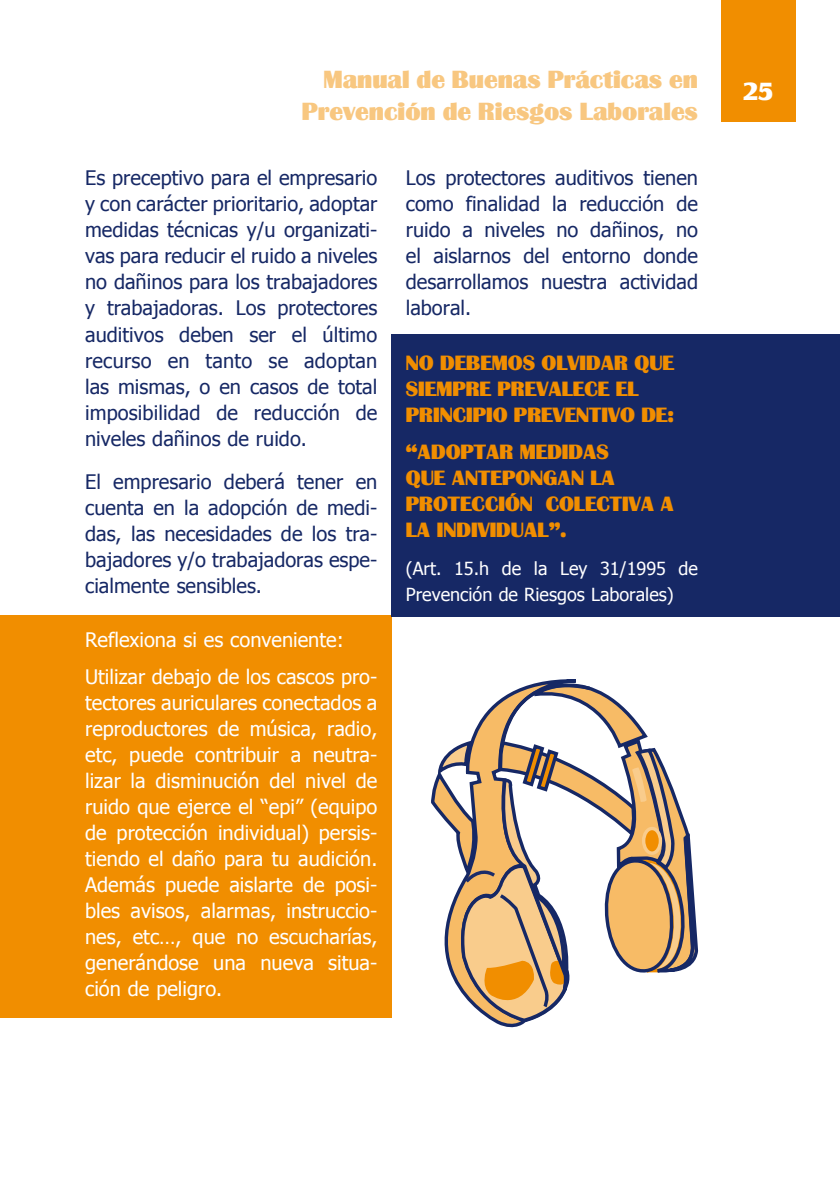
<style>
.page{position:relative;width:840px;height:1191px;background:#fff}
.page>*{position:absolute;margin:0;border:0;box-sizing:border-box;transform-origin:0 0}
.t1{font:24px/32px "Bastion";color:#f8c780;text-align:right}
.t2{font:700 24px "Silva";color:#fff}
.t3{font:20px/26px "Tahoma";color:#162865;text-align:justify}
.t4{font:20px/26px "Tahoma";color:#fff}
.t5{font:20px/26px "Bastion";color:#f18e00}
.t6{font:18px/26px "Tahoma";color:#fff}
</style>
<div class="page">
<div style="left:720px;top:0;width:75px;height:121px;background:#f18e00"></div>
<div style="left:0;top:616px;width:391px;height:402px;background:#f18e00"></div>
<div style="left:391px;top:334px;width:448px;height:283px;background:#162865"></div>
<svg style="left:431px;top:679px;width:268px;height:345px"></svg>
<p class="t1" style="left:302px;top:63px;width:397px">Manual de Buenas Prácticas en<br>Prevención de Riesgos Laborales</p>
<p class="t2" style="left:742px;top:76px;width:31px">25</p>
<p class="t3" style="left:85px;top:164px;width:293px">Es preceptivo para el empresario y con carácter prioritario, adoptar medidas técnicas y/u organizati&shy;vas para reducir el ruido a niveles no dañinos para los trabajadores y trabajadoras. Los protectores auditivos deben ser el último recurso en tanto se adoptan las mismas, o en casos de total imposibilidad de reducción de niveles dañinos de ruido.</p>
<p class="t3" style="left:85px;top:467px;width:293px">El empresario deberá tener en cuenta en la adopción de medi&shy;das, las necesidades de los tra&shy;bajadores y/o trabajadoras espe&shy;cialmente sensibles.</p>
<p class="t4" style="left:85px;top:620px;width:293px;line-height:37.4px">Reflexiona si es conveniente:<br>Utilizar debajo de los cascos pro-</p>
<p class="t4" style="left:85px;top:689px;width:293px;text-align:justify">tectores auriculares conectados a reproductores de música, radio, etc, puede contribuir a neutra&shy;lizar la disminución del nivel de ruido que ejerce el “epi” (equipo de protección individual) persis&shy;tiendo el daño para tu audición.<br>Además puede aislarte de posi&shy;bles avisos, alarmas, instruccio&shy;nes, etc…, que no escucharías, generándose una nueva situa&shy;ción de peligro.</p>
<p class="t3" style="left:405px;top:164px;width:293px">Los protectores auditivos tienen como finalidad la reducción de ruido a niveles no dañinos, no el aislarnos del entorno donde desarrollamos nuestra actividad laboral.</p>
<p class="t5" style="left:405px;top:349px;width:270px">NO DEBEMOS OLVIDAR QUE<br>SIEMPRE PREVALECE EL<br>PRINCIPIO PREVENTIVO DE:</p>
<p class="t5" style="left:405px;top:439px;width:269px">“ADOPTAR MEDIDAS<br>QUE ANTEPONGAN LA<br>PROTECCIÓN COLECTIVA A<br>LA INDIVIDUAL”.</p>
<p class="t6" style="left:405px;top:554px;width:293px">(Art. 15.h de la Ley 31/1995 de<br>Prevención de Riesgos Laborales)</p>
</div>
